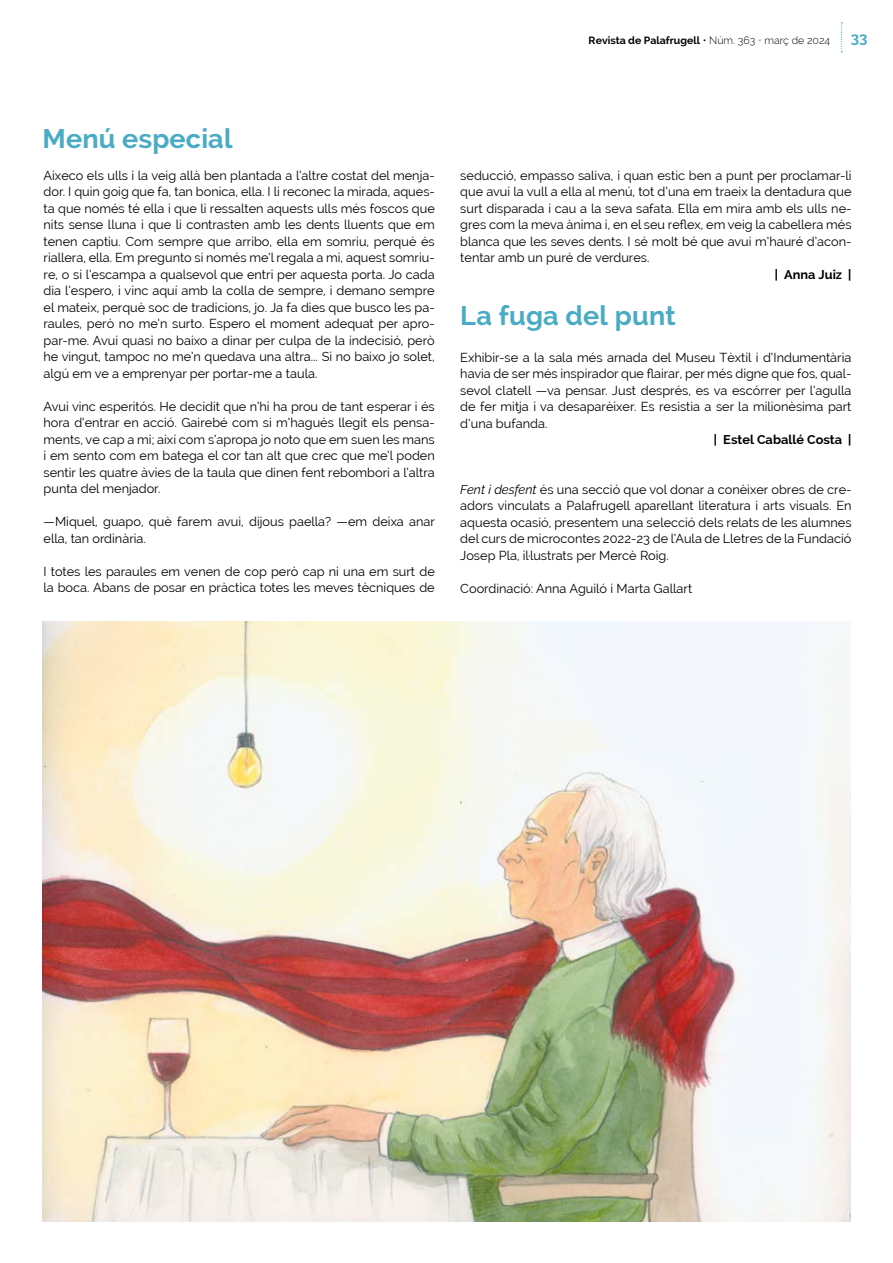
<style>
.page{position:relative;width:893px;height:1263px;background:#fff}
.page>*{position:absolute;margin:0;border:0;box-sizing:border-box;transform-origin:0 0}
.t1{font:700 27px "Raleway";letter-spacing:.005em;color:#4aabc4}
.t2{font:700 15px "Raleway";color:#4aabc4}
.t3{font:12.75px/16.5px "Raleway";color:#000;text-align:justify}
.t4{font:700 12.75px "Raleway";color:#000}
.t5{font:700 10.5px "Raleway";color:#000}
.s1{font-weight:300}
.s2{font-weight:300;color:#4aabc4}
.s3{font-style:italic}
</style>
<div class="page">
<svg style="left:841px;top:22px;width:1px;height:30px"></svg>
<img style="left:43px;top:622px;width:807px;height:599px">
<p class="t5" style="left:589px;top:34px;width:243px">Revista de Palafrugell <span class="s1">• Núm. 363</span> <span class="s2">•</span> <span class="s1">març de 2024</span></p>
<p class="t2" style="left:851px;top:29px;width:18px">33</p>
<h1 class="t1" style="left:43px;top:123px;width:192px">Menú especial</h1>
<p class="t3" style="left:44px;top:167px;width:393px">Aixeco els ulls i la veig allà ben plantada a l’altre costat del menja&shy;dor. I quin goig que fa, tan bonica, ella. I li reconec la mirada, aques&shy;ta que només té ella i que li ressalten aquests ulls més foscos que nits sense lluna i que li contrasten amb les dents lluents que em tenen captiu. Com sempre que arribo, ella em somriu, perquè és riallera, ella. Em pregunto si només me’l regala a mi, aquest somriu&shy;re, o si l’escampa a qualsevol que entri per aquesta porta. Jo cada dia l’espero, i vinc aquí amb la colla de sempre, i demano sempre el mateix, perquè soc de tradicions, jo. Ja fa dies que busco les pa&shy;raules, però no me’n surto. Espero el moment adequat per apro&shy;par-me. Avui quasi no baixo a dinar per culpa de la indecisió, però he vingut, tampoc no me’n quedava una altra... Si no baixo jo solet, algú em ve a emprenyar per portar-me a taula.</p>
<p class="t3" style="left:44px;top:398px;width:393px">Avui vinc esperitós. He decidit que n’hi ha prou de tant esperar i és hora d’entrar en acció. Gairebé com si m’hagués llegit els pensa&shy;ments, ve cap a mi; així com s’apropa jo noto que em suen les mans i em sento com em batega el cor tan alt que crec que me’l poden sentir les quatre àvies de la taula que dinen fent rebombori a l’altra punta del menjador.</p>
<p class="t3" style="left:44px;top:514px;width:393px">—Miquel, guapo, què farem avui, dijous paella? —em deixa anar ella, tan ordinària.</p>
<p class="t3" style="left:44px;top:563px;width:393px">I totes les paraules em venen de cop però cap ni una em surt de la boca. Abans de posar en pràctica totes les meves tècniques de</p>
<p class="t3" style="left:460px;top:167px;width:393px">seducció, empasso saliva, i quan estic ben a punt per proclamar-li que avui la vull a ella al menú, tot d’una em traeix la dentadura que surt disparada i cau a la seva safata. Ella em mira amb els ulls ne&shy;gres com la meva ànima i, en el seu reflex, em veig la cabellera més blanca que les seves dents. I sé molt bé que avui m’hauré d’acon&shy;tentar amb un puré de verdures.</p>
<p class="t4" style="left:775px;top:267px;width:78px">| Anna Juiz |</p>
<h1 class="t1" style="left:460px;top:301px;width:217px">La fuga del punt</h1>
<p class="t3" style="left:460px;top:349px;width:393px">Exhibir-se a la sala més arnada del Museu Tèxtil i d’Indumentària havia de ser més inspirador que flairar, per més digne que fos, qual&shy;sevol clatell —va pensar. Just després, es va escórrer per l’agulla de fer mitja i va desaparèixer. Es resistia a ser la milionèsima part d’una bufanda.</p>
<p class="t4" style="left:714px;top:433px;width:139px">| Estel Caballé Costa |</p>
<p class="t3" style="left:460px;top:481px;width:393px"><span class="s3">Fent i desfent</span> és una secció que vol donar a conèixer obres de cre&shy;adors vinculats a Palafrugell aparellant literatura i arts visuals. En aquesta ocasió, presentem una selecció dels relats de les alumnes del curs de microcontes 2022-23 de l’Aula de Lletres de la Fundació Josep Pla, il·lustrats per Mercè Roig.</p>
<p class="t3" style="left:460px;top:580px;width:233px">Coordinació: Anna Aguiló i Marta Gallart</p>
</div>
